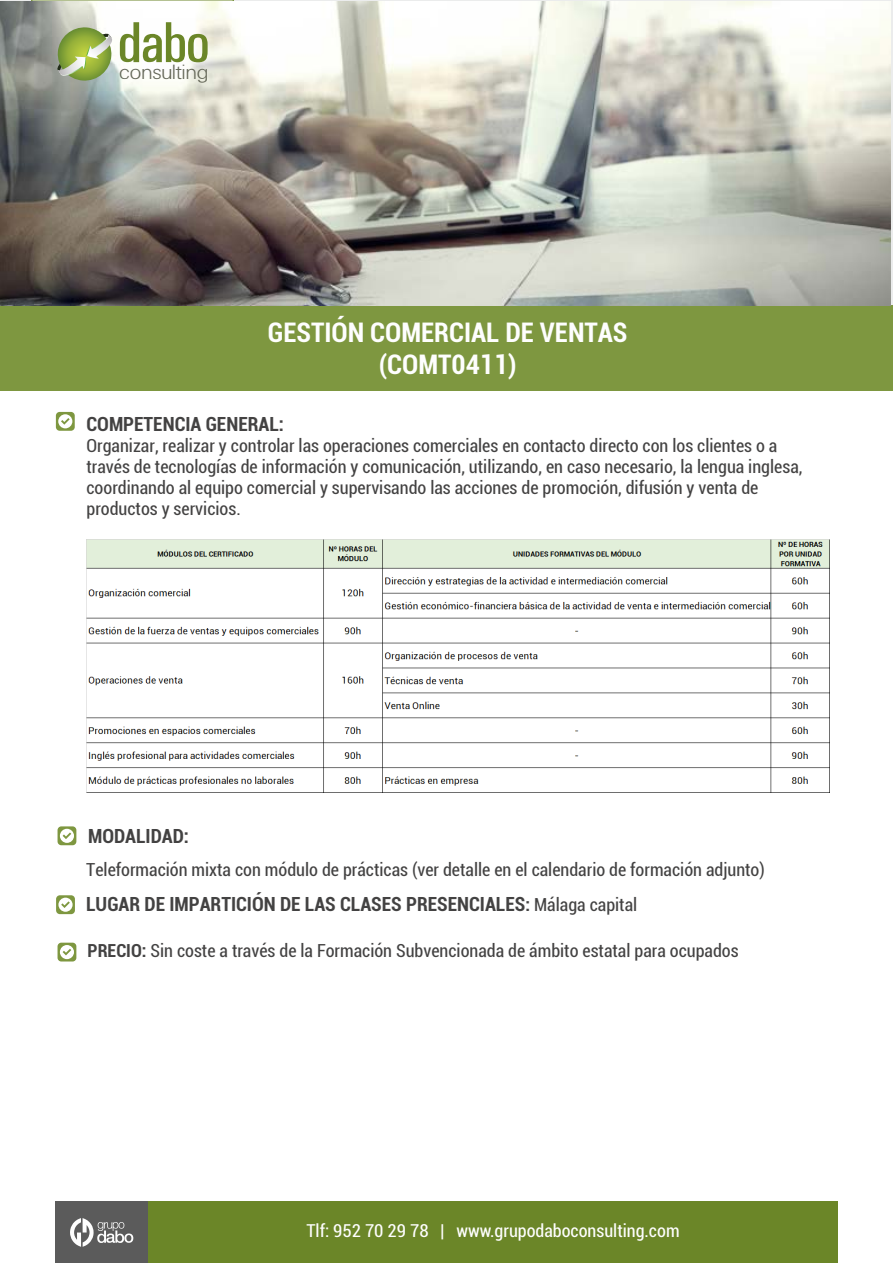
<style>
.page{position:relative;width:893px;height:1263px;background:#fff}
.page>*{position:absolute;margin:0;border:0;box-sizing:border-box;transform-origin:0 0}
.t1{font:59.85px "Universal Condensed";color:#6b8628;scale:1.05 1}
.t2{font:700 condensed 27px/32.4px "Roboto";color:#fefefe;text-align:center}
.t3{font:300 21.6px "Universal";color:#636657;scale:1.07 1}
.t4{font:700 condensed 19.5px "Roboto";color:#434242}
.t5{font:condensed 18px/20.9px "Roboto";color:#434242}
.t6{font:condensed 18px "Roboto";color:#fefefe}
.s1{font-size:18px}
.s2{font-weight:400;font-size:18px}
.s3{font-weight:700}
</style>
<div class="page">
<div style="left:148px;top:1202px;width:689px;height:61px;background:#6b8628"></div>
<div style="left:0;top:305px;width:893px;height:85px;background:#7e9740"></div>
<div style="left:56px;top:1202px;width:92px;height:61px;background:#5b5b5b"></div>
<svg style="left:70px;top:1218px;width:63px;height:29px"></svg>
<svg style="left:56px;top:412px;width:19px;height:19px"></svg>
<img style="left:0;top:1px;width:891px;height:305px">
<svg style="left:31px;top:0;width:203px;height:106px"></svg>
<img style="left:86px;top:539px;width:743px;height:253px">
<svg style="left:56px;top:895px;width:19px;height:19px"></svg>
<svg style="left:58px;top:826px;width:18px;height:19px"></svg>
<svg style="left:58px;top:943px;width:18px;height:18px"></svg>
<h1 class="t1" style="left:118px;top:10px;width:88px">dabo</h1>
<p class="t3" style="left:119px;top:61px;width:85px">consulting</p>
<h2 class="t2" style="left:268px;top:315px;width:361px">GESTIÓN COMERCIAL DE VENTAS (COMT0411)</h2>
<p class="t4" style="left:86px;top:410px;width:199px">COMPETENCIA GENERAL:</p>
<p class="t5" style="left:86px;top:435px;width:717px">Organizar, realizar y controlar las operaciones comerciales en contacto directo con los clientes o a través de tecnologías de información y comunicación, utilizando, en caso necesario, la lengua inglesa, coordinando al equipo comercial y supervisando las acciones de promoción, difusión y venta de productos y servicios.</p>
<p class="t4" style="left:88px;top:822px;width:102px">MODALIDAD:</p>
<p class="t5" style="left:86px;top:859px;width:680px">Teleformación mixta con módulo de prácticas (ver detalle en el calendario de formación adjunto)</p>
<p class="t4" style="left:86px;top:890px;width:553px">LUGAR DE IMPARTICIÓN DE LAS CLASES PRESENCIALES<span class="s1">:</span> <span class="s2">Málaga capital</span></p>
<p class="t5" style="left:88px;top:940px;width:652px"><span class="s3">PRECIO:</span> Sin coste a través de la Formación Subvencionada de ámbito estatal para ocupados</p>
<p class="t6" style="left:306px;top:1224px;width:375px">Tlf: 952 70 29 78 | www.grupodaboconsulting.com</p>
</div>
